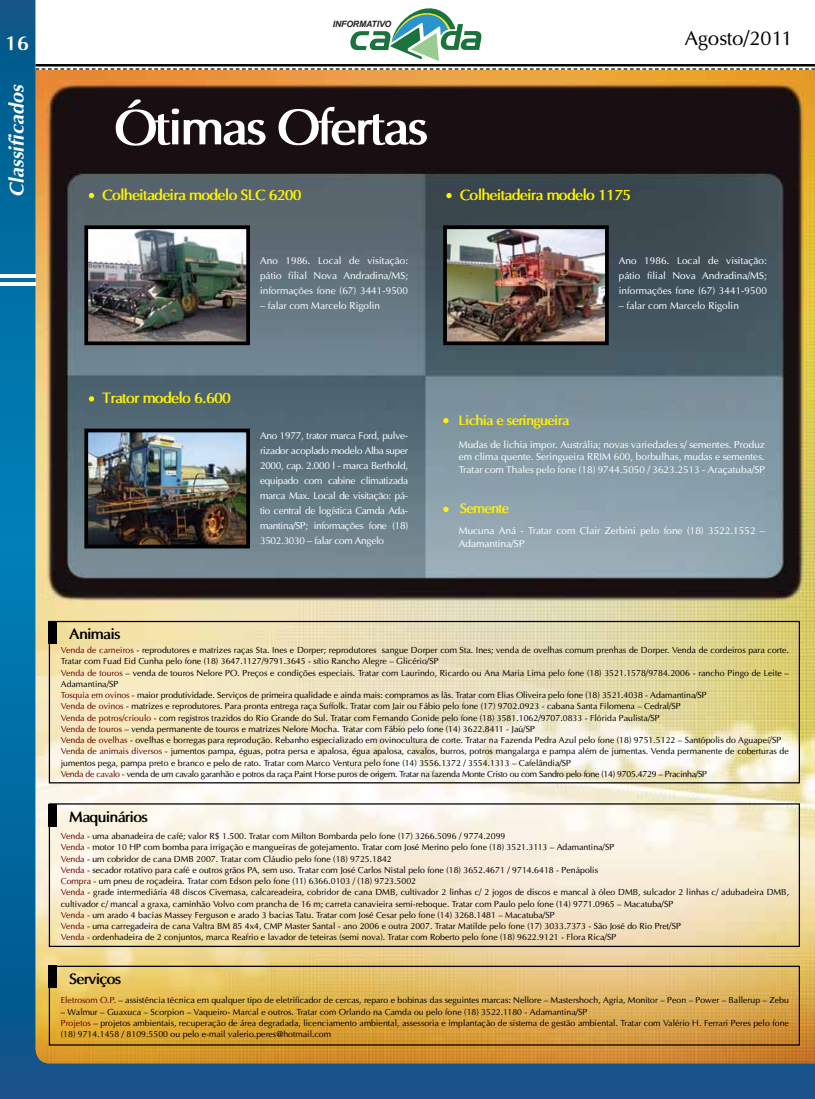
<style>
.page{position:relative;width:815px;height:1099px;background:#fff}
.page>*{position:absolute;margin:0;border:0;box-sizing:border-box;transform-origin:0 0}
.t1{font:700 50px "Optima";letter-spacing:-.06em;color:#fff}
.t2{font:italic 700 20px "Optimum";color:#fff}
.t3{font:20px "Optima";color:#000}
.t4{font:700 20px "Optima";color:#fff}
.t5{font:700 15px "Optima";letter-spacing:-.06em;color:#fff200}
.t6{font:700 15px "Optima";letter-spacing:-.06em;color:#000}
.t7{font:700 13.75px "Optima";letter-spacing:-.06em;color:#fff200}
.t8{font:10px/15px "Optima";color:#fff;text-align:justify}
.t9{font:8.75px/11.2px "Optima";color:#000}
.t10{font:italic 700 8.75px "Arial";letter-spacing:-.02em;color:#231f20}
.s1{color:#680000}
</style>
<div class="page">
<img style="left:0;top:0;width:815px;height:1098px">
<hr style="left:0;top:274px;width:35px;height:3px;background:#fff">
<hr style="left:0;top:282px;width:35px;height:4px;background:#fff">
<h2 class="t4" style="left:5px;top:31px;width:25px">16</h2>
<h2 class="t2" style="left:4px;top:197px;width:114px;rotate:-90deg">Classificados</h2>
<p class="t10" style="left:333px;top:18px;width:60px">INFORMATIVO</p>
<h1 class="t1" style="left:114px;top:97px;width:316px">Ótimas Ofertas</h1>
<h3 class="t5" style="left:102px;top:185px;width:201px">Colheitadeira modelo SLC 6200</h3>
<p class="t8" style="left:260px;top:253px;width:150px">Ano 1986. Local de visitação: pátio filial Nova Andradina/MS; informações fone (67) 3441-9500</p>
<p class="t8" style="left:260px;top:298px;width:122px">– falar com Marcelo Rigolin</p>
<h3 class="t5" style="left:102px;top:388px;width:130px">Trator modelo 6.600</h3>
<p class="t8" style="left:260px;top:428px;width:150px">Ano 1977, trator marca Ford, pulve&shy;rizador acoplado modelo Alba super 2000, cap. 2.000 l - marca Berthold, equipado com cabine climatizada marca Max. Local de visitação: pá&shy;tio central de logística Camda Ada&shy;mantina/SP; informações fone (18)<br>3502.3030 – falar com Angelo</p>
<h2 class="t3" style="left:685px;top:26px;width:109px">Agosto/2011</h2>
<h3 class="t5" style="left:460px;top:185px;width:173px">Colheitadeira modelo 1175</h3>
<h3 class="t7" style="left:459px;top:412px;width:113px">Lichia e seringueira</h3>
<p class="t8" style="left:619px;top:253px;width:150px">Ano 1986. Local de visitação: pátio filial Nova Andradina/MS; informações fone (67) 3441-9500</p>
<p class="t8" style="left:619px;top:298px;width:122px">– falar com Marcelo Rigolin</p>
<p class="t8" style="left:459px;top:438px;width:308px;line-height:12.5px">Mudas de lichia impor. Austrália; novas variedades s/ sementes. Produz em clima quente. Seringueira RRIM 600, borbulhas, mudas e sementes.<br>Tratar com Thales pelo fone (18) 9744.5050 / 3623.2513 - Araçatuba/SP</p>
<h3 class="t7" style="left:460px;top:500px;width:51px">Semente</h3>
<p class="t8" style="left:459px;top:524px;width:308px;line-height:12.5px">Mucuna Aná - Tratar com Clair Zerbini pelo fone (18) 3522.1552 –<br>Adamantina/SP</p>
<h3 class="t6" style="left:69px;top:624px;width:53px">Animais</h3>
<p class="t9" style="left:61px;top:644px;width:730px"><span class="s1">Venda de carneiros</span> - reprodutores e matrizes raças Sta. Ines e Dorper; reprodutores sangue Dorper com Sta. Ines; venda de ovelhas comum prenhas de Dorper. Venda de cordeiros para corte.<br>Tratar com Fuad Eid Cunha pelo fone (18) 3647.1127/9791.3645 - sítio Rancho Alegre – Glicério/SP<br><span class="s1">Venda de touros</span> – venda de touros Nelore PO. Preços e condições especiais. Tratar com Laurindo, Ricardo ou Ana Maria Lima pelo fone (18) 3521.1578/9784.2006 - rancho Pingo de Leite – Adamantina/SP<br><span class="s1">Tosquia em ovinos</span> - maior produtividade. Serviços de primeira qualidade e ainda mais: compramos as lãs. Tratar com Elias Oliveira pelo fone (18) 3521.4038 - Adamantina/SP<br><span class="s1">Venda de ovinos</span> - matrizes e reprodutores. Para pronta entrega raça Suffolk. Tratar com Jair ou Fábio pelo fone (17) 9702.0923 - cabana Santa Filomena – Cedral/SP<br><span class="s1">Venda de potros/crioulo</span> - com registros trazidos do Rio Grande do Sul. Tratar com Fernando Gonide pelo fone (18) 3581.1062/9707.0833 - Flórida Paulista/SP<br><span class="s1">Venda de touros</span> – venda permanente de touros e matrizes Nelore Mocha. Tratar com Fábio pelo fone (14) 3622.8411 - Jaú/SP<br><span class="s1">Venda de ovelhas</span> - ovelhas e borregas para reprodução. Rebanho especializado em ovinocultura de corte. Tratar na Fazenda Pedra Azul pelo fone (18) 9751.5122 – Santópolis do Aguapeí/SP <span class="s1">Venda de animais diversos</span> - jumentos pampa, éguas, potra persa e apalosa, égua apalosa, cavalos, burros, potros mangalarga e pampa além de jumentas. Venda permanente de coberturas de jumentos pega, pampa preto e branco e pelo de rato. Tratar com Marco Ventura pelo fone (14) 3556.1372 / 3554.1313 – Cafelândia/SP<br><span class="s1">Venda de cavalo</span> - venda de um cavalo garanhão e potros da raça Paint Horse puros de origem. Tratar na fazenda Monte Cristo ou com Sandro pelo fone (14) 9705.4729 – Pracinha/SP</p>
<h3 class="t6" style="left:69px;top:807px;width:80px">Maquinários</h3>
<p class="t9" style="left:61px;top:830px;width:730px"><span class="s1">Venda</span> - uma abanadeira de café; valor R$ 1.500. Tratar com Milton Bombarda pelo fone (17) 3266.5096 / 9774.2099<br><span class="s1">Venda</span> - motor 10 HP com bomba para irrigação e mangueiras de gotejamento. Tratar com José Merino pelo fone (18) 3521.3113 – Adamantina/SP<br><span class="s1">Venda</span> - um cobridor de cana DMB 2007. Tratar com Cláudio pelo fone (18) 9725.1842<br><span class="s1">Venda</span> - secador rotativo para café e outros grãos PA, sem uso. Tratar com José Carlos Nistal pelo fone (18) 3652.4671 / 9714.6418 - Penápolis<br><span class="s1">Compra</span> - um pneu de roçadeira. Tratar com Edson pelo fone (11) 6366.0103 / (18) 9723.5002<br><span class="s1">Venda</span> - grade intermediária 48 discos Civemasa, calcareadeira, cobridor de cana DMB, cultivador 2 linhas c/ 2 jogos de discos e mancal à óleo DMB, sulcador 2 linhas c/ adubadeira DMB, cultivador c/ mancal a graxa, caminhão Volvo com prancha de 16 m; carreta canavieira semi-reboque. Tratar com Paulo pelo fone (14) 9771.0965 – Macatuba/SP<br><span class="s1">Venda</span> - um arado 4 bacias Massey Ferguson e arado 3 bacias Tatu. Tratar com José Cesar pelo fone (14) 3268.1481 – Macatuba/SP<br><span class="s1">Venda</span> - uma carregadeira de cana Valtra BM 85 4x4, CMP Master Santal - ano 2006 e outra 2007. Tratar Matilde pelo fone (17) 3033.7373 - São José do Rio Pret/SP<br><span class="s1">Venda</span> - ordenhadeira de 2 conjuntos, marca Reafrio e lavador de teteiras (semi nova). Tratar com Roberto pelo fone (18) 9622.9121 - Flora Rica/SP</p>
<h3 class="t6" style="left:69px;top:969px;width:54px">Serviços</h3>
<p class="t9" style="left:61px;top:994px;width:730px"><span class="s1">Eletrosom O.P.</span> – assistência técnica em qualquer tipo de eletrificador de cercas, reparo e bobinas das seguintes marcas: Nellore – Mastershoch, Agria, Monitor – Peon – Power – Ballerup – Zebu</p>
<p class="t9" style="left:61px;top:1005px;width:730px">– Walmur – Guaxuca – Scorpion – Vaqueiro- Marcal e outros. Tratar com Orlando na Camda ou pelo fone (18) 3522.1180 - Adamantina/SP<br><span class="s1">Projetos</span> – projetos ambientais, recuperação de área degradada, licenciamento ambiental, assessoria e implantação de sistema de gestão ambiental. Tratar com Valério H. Ferrari Peres pelo fone (18) 9714.1458 / 8109.5500 ou pelo e-mail valerio.peres@hotmail.com</p>
</div>
